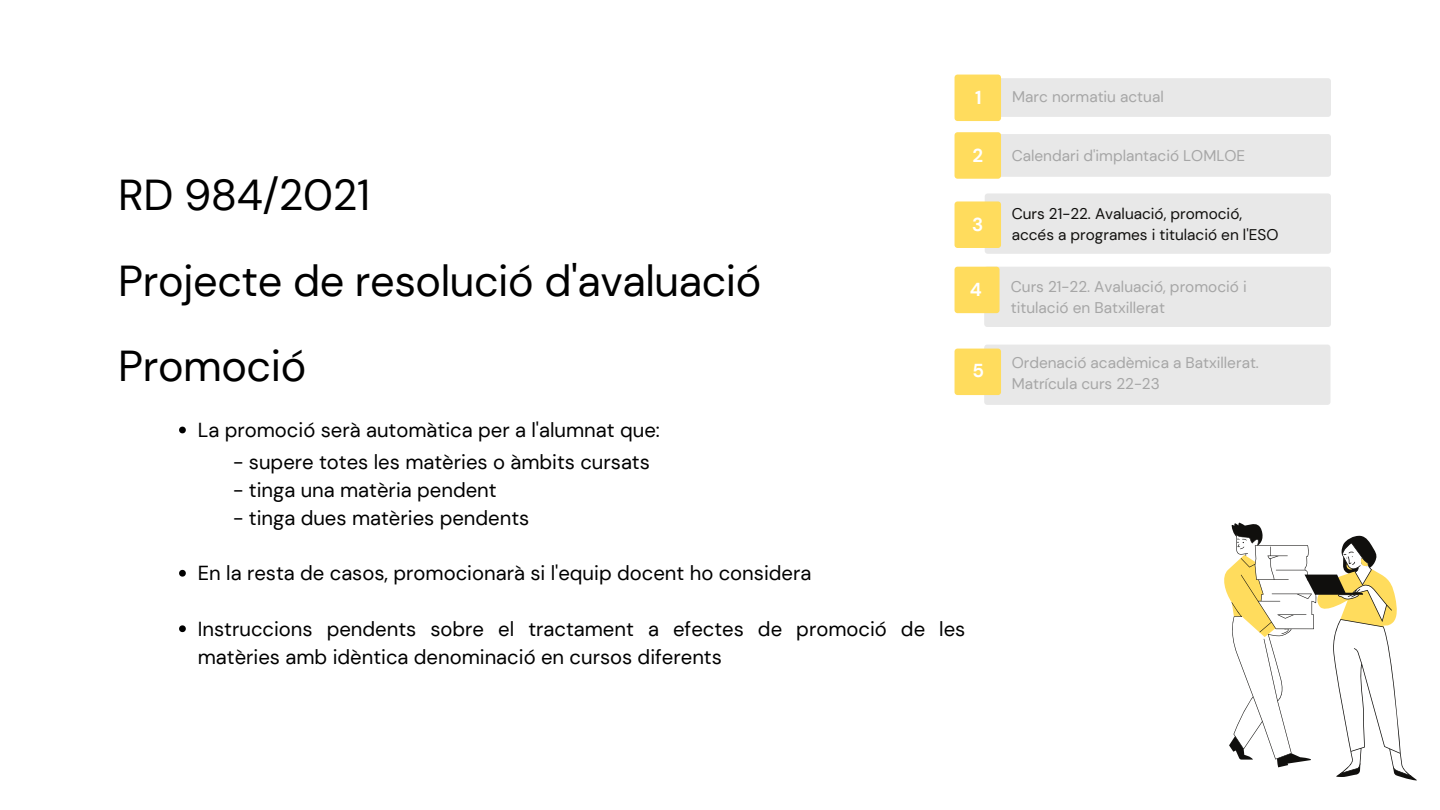
<style>
.page{position:relative;width:1440px;height:810px;background:#fff}
.page>*{position:absolute;margin:0;border:0;box-sizing:border-box;transform-origin:0 0}
.t1{font:43.2px/85.5px "DM Sans";letter-spacing:-.01em;color:#000}
.t2{font:20.3px/27.8px "DM Sans";color:#000}
.t3{font:700 18.8px "DM Sans";color:#fff}
.t4{font:15.4px/21.5px "DM Sans";color:#a6a6a6}
.t5{font:15.4px/21.5px "DM Sans";color:#100f0d}
</style>
<div class="page">
<svg style="left:1224px;top:523px;width:193px;height:258px"></svg>
<svg style="left:179px;top:427px;width:7px;height:6px"></svg>
<svg style="left:179px;top:570px;width:7px;height:7px"></svg>
<svg style="left:179px;top:625px;width:7px;height:7px"></svg>
<div style="left:985px;top:78px;width:346px;height:39px;background:#e8e8e8;border-radius:3px"></div>
<div style="left:985px;top:193px;width:346px;height:61px;background:#e8e8e8;border-radius:3px"></div>
<div style="left:985px;top:134px;width:346px;height:43px;background:#e8e8e8;border-radius:3px"></div>
<div style="left:984px;top:267px;width:347px;height:60px;background:#e8e8e8;border-radius:3px"></div>
<div style="left:955px;top:75px;width:46px;height:46px;background:#ffdc5d;border-radius:3px"></div>
<div style="left:955px;top:201px;width:46px;height:47px;background:#ffdc5d;border-radius:3px"></div>
<div style="left:955px;top:132px;width:46px;height:47px;background:#ffdc5d;border-radius:3px"></div>
<div style="left:955px;top:267px;width:45px;height:46px;background:#ffdc5d;border-radius:3px"></div>
<div style="left:984px;top:345px;width:346px;height:60px;background:#e8e8e8;border-radius:3px"></div>
<div style="left:955px;top:349px;width:46px;height:46px;background:#ffdc5d;border-radius:3px"></div>
<p class="t3" style="left:975px;top:85px;width:8px">1</p>
<h1 class="t1" style="left:118px;top:153px;width:645px">RD 984/2021<br>Projecte de resolució d'avaluació<br>Promoció</h1>
<p class="t2" style="left:198px;top:416px;width:464px">La promoció serà automàtica per a l'alumnat que:</p>
<p class="t2" style="left:233px;top:449px;width:418px">- supere totes les matèries o àmbits cursats</p>
<p class="t2" style="left:233px;top:476px;width:265px">- tinga una matèria pendent</p>
<p class="t2" style="left:233px;top:504px;width:298px">- tinga dues matèries pendents</p>
<p class="t3" style="left:973px;top:143px;width:12px">2</p>
<p class="t3" style="left:972px;top:212px;width:13px">3</p>
<p class="t3" style="left:970px;top:277px;width:14px">4</p>
<p class="t3" style="left:973px;top:358px;width:13px">5</p>
<p class="t2" style="left:198px;top:560px;width:615px">En la resta de casos, promocionarà si l'equip docent ho considera</p>
<p class="t2" style="left:198px;top:615px;width:769px">Instruccions pendents sobre el tractament a efectes de promoció de les matèries amb idèntica denominació en cursos diferents</p>
<p class="t4" style="left:1012px;top:86px;width:153px">Marc normatiu actual</p>
<p class="t4" style="left:1012px;top:145px;width:235px">Calendari d'implantació LOMLOE</p>
<p class="t5" style="left:1012px;top:203px;width:268px">Curs 21-22. Avaluació, promoció, accés a programes i titulació en l'ESO</p>
<p class="t4" style="left:1011px;top:276px;width:238px">Curs 21-22. Avaluació, promoció i titulació en Batxillerat</p>
<p class="t4" style="left:1012px;top:352px;width:249px">Ordenació acadèmica a Batxillerat.<br>Matrícula curs 22-23</p>
</div>
